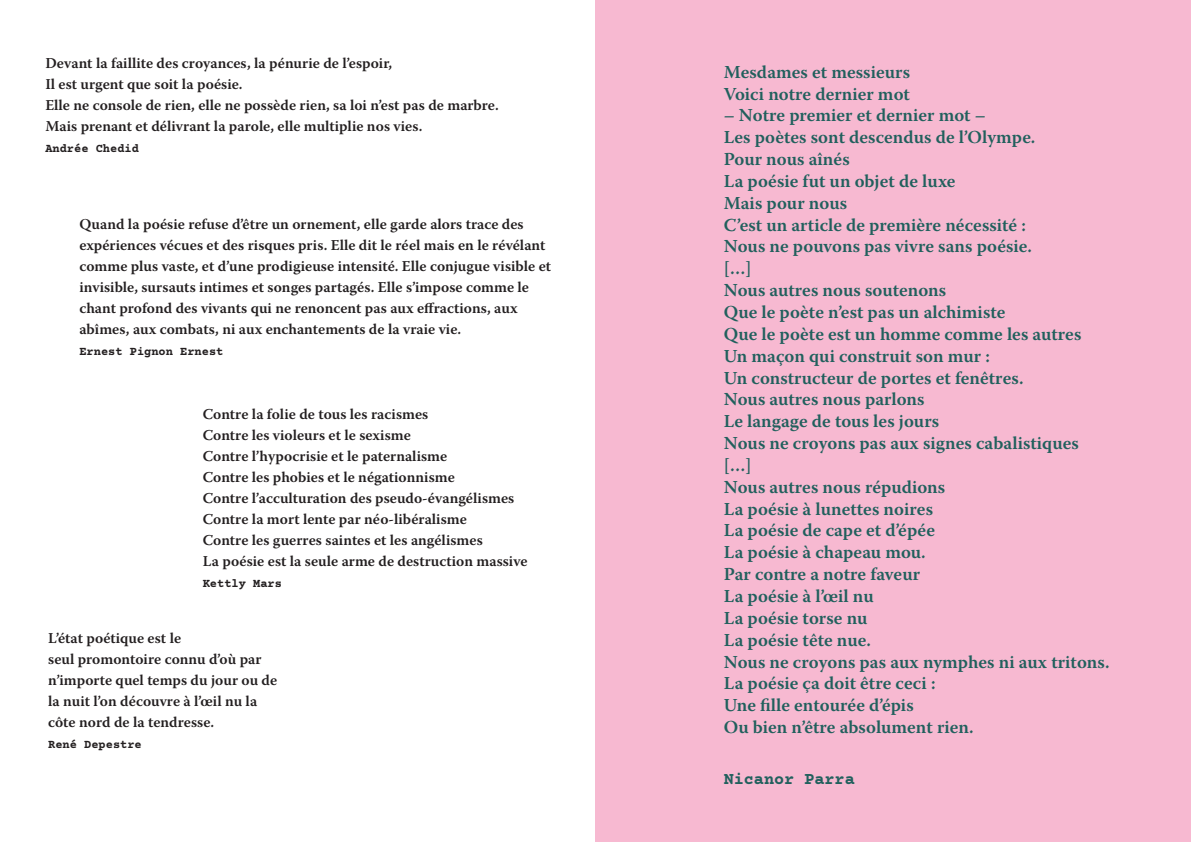
<style>
.page{position:relative;width:1191px;height:842px;background:#fff}
.page>*{position:absolute;margin:0;border:0;box-sizing:border-box;transform-origin:0 0}
.t1{font:600 18.2px/21.8px "Warnock Pro";color:#21605d}
.t2{font:700 16.8px "Courier Prime";color:#21605d}
.t3{font:600 15px/21px "Warnock Pro";color:#231f20}
.t4{font:700 12px "Courier Prime";color:#231f20}
</style>
<div class="page">
<div style="left:595px;top:0;width:596px;height:842px;background:#f7b9d1"></div>
<p class="t3" style="left:45px;top:52px;width:455px">Devant la faillite des croyances, la pénurie de l’espoir,<br>Il est urgent que soit la poésie.<br>Elle ne console de rien, elle ne possède rien, sa loi n’est pas de marbre.<br>Mais prenant et délivrant la parole, elle multiplie nos vies.</p>
<p class="t4" style="left:45px;top:141px;width:95px">Andrée Chedid</p>
<p class="t3" style="left:79px;top:214px;width:473px">Quand la poésie refuse d’être un ornement, elle garde alors trace des expériences vécues et des risques pris. Elle dit le réel mais en le révélant comme plus vaste, et d’une prodigieuse intensité. Elle conjugue visible et invisible, sursauts intimes et songes partagés. Elle s’impose comme le chant profond des vivants qui ne renoncent pas aux effractions, aux abîmes, aux combats, ni aux enchantements de la vraie vie.</p>
<p class="t4" style="left:79px;top:345px;width:146px">Ernest Pignon Ernest</p>
<p class="t3" style="left:203px;top:404px;width:326px">Contre la folie de tous les racismes<br>Contre les violeurs et le sexisme<br>Contre l’hypocrisie et le paternalisme<br>Contre les phobies et le négationnisme<br>Contre l’acculturation des pseudo-évangélismes Contre la mort lente par néo-libéralisme<br>Contre les guerres saintes et les angélismes<br>La poésie est la seule arme de destruction massive</p>
<p class="t4" style="left:203px;top:577px;width:81px">Kettly Mars</p>
<p class="t3" style="left:48px;top:627px;width:230px">L’état poétique est le<br>seul promontoire connu d’où par n’importe quel temps du jour ou de la nuit l’on découvre à l’œil nu la côte nord de la tendresse.</p>
<p class="t4" style="left:48px;top:737px;width:95px">René Depestre</p>
<p class="t1" style="left:723px;top:61px;width:188px">Mesdames et messieurs<br>Voici notre dernier mot</p>
<p class="t1" style="left:723px;top:104px;width:387px">– Notre premier et dernier mot –<br>Les poètes sont descendus de l’Olympe.<br>Pour nous aînés<br>La poésie fut un objet de luxe<br>Mais pour nous<br>C’est un article de première nécessité :<br>Nous ne pouvons pas vivre sans poésie.<br>[…]<br>Nous autres nous soutenons<br>Que le poète n’est pas un alchimiste<br>Que le poète est un homme comme les autres<br>Un maçon qui construit son mur :<br>Un constructeur de portes et fenêtres.<br>Nous autres nous parlons<br>Le langage de tous les jours<br>Nous ne croyons pas aux signes cabalistiques […]<br>Nous autres nous répudions<br>La poésie à lunettes noires<br>La poésie de cape et d’épée<br>La poésie à chapeau mou.<br>Par contre a notre faveur<br>La poésie à l’œil nu<br>La poésie torse nu<br>La poésie tête nue.<br>Nous ne croyons pas aux nymphes ni aux tritons.<br>La poésie ça doit être ceci :<br>Une fille entourée d’épis<br>Ou bien n’être absolument rien.</p>
<p class="t2" style="left:723px;top:769px;width:133px">Nicanor Parra</p>
</div>
